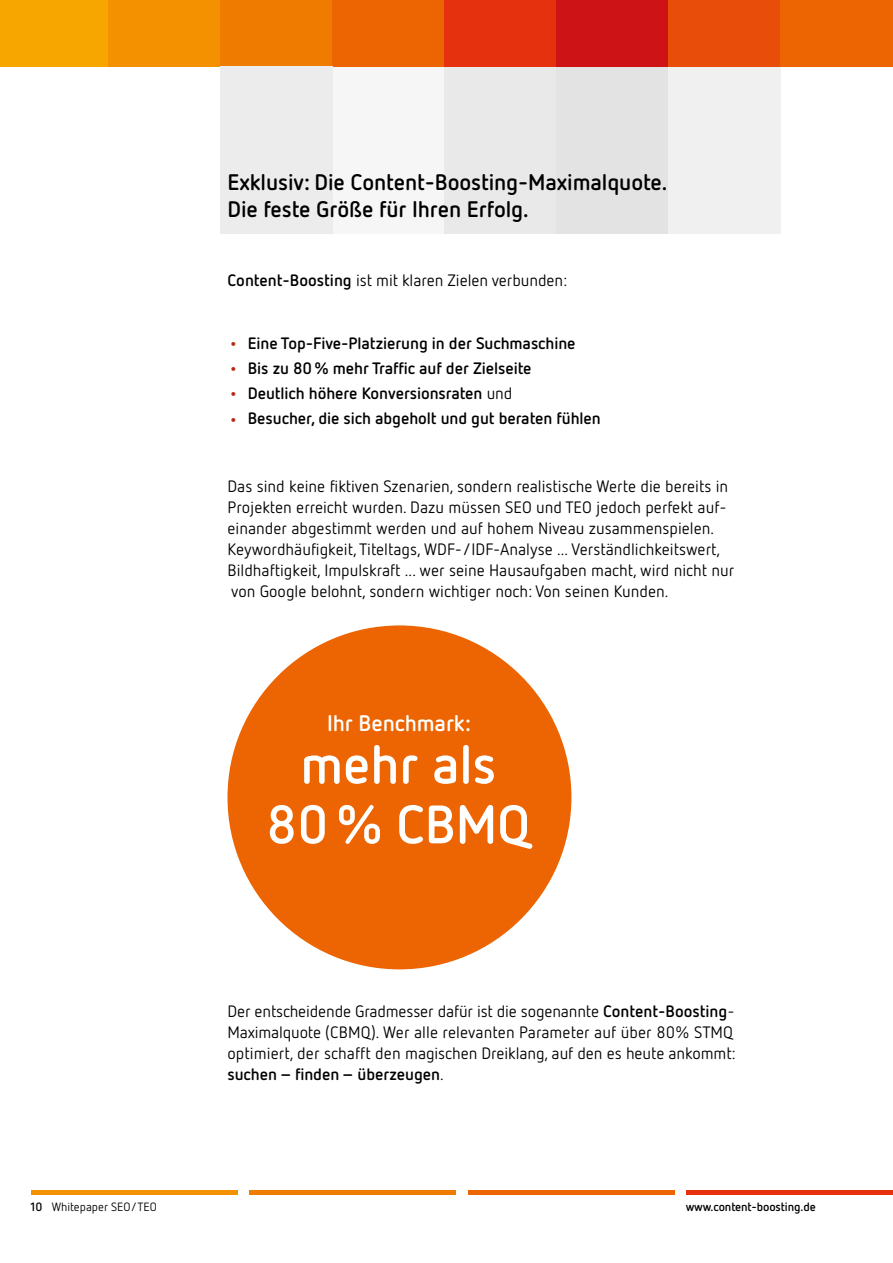
<style>
.page{position:relative;width:893px;height:1263px;background:#fff}
.page>*{position:absolute;margin:0;border:0;box-sizing:border-box;transform-origin:0 0}
.t1{font:700 54px/60px "Netto Pro";letter-spacing:-.005em;color:#fff;text-align:center}
.t2{font:700 22.5px/27px "Netto Pro";letter-spacing:-.005em;color:#000}
.t3{font:700 22.5px "Netto Pro";letter-spacing:-.005em;color:#fff}
.t4{font:16.5px/21px "Netto OT";color:#000}
.t5{font:700 16.5px "Netto Pro";letter-spacing:-.005em;color:#000}
.t6{font:700 12px "Netto Pro";letter-spacing:-.01em;color:#000}
.t7{font:12px "Netto OT";color:#000}
.s1{font-family:"Netto Pro";font-weight:700}
.s2{font-family:"Netto OT";font-weight:400;font-size:22.5px;color:#ba2717}
.s3{font-family:"Netto OT";font-weight:400}
</style>
<div class="page">
<hr style="left:249px;top:1191px;width:207px;height:4px;background:#ef7c00">
<hr style="left:31px;top:1191px;width:207px;height:4px;background:#f39100">
<hr style="left:467px;top:1191px;width:207px;height:4px;background:#ec6502">
<hr style="left:686px;top:1191px;width:207px;height:4px;background:#e6310e">
<div style="left:332px;top:67px;width:112px;height:167px;background:#f6f6f6"></div>
<div style="left:444px;top:67px;width:112px;height:167px;background:#e9e9e9"></div>
<div style="left:556px;top:67px;width:113px;height:167px;background:#e3e3e3"></div>
<div style="left:669px;top:67px;width:112px;height:167px;background:#f0f0f0"></div>
<div style="left:220px;top:0;width:112px;height:67px;background:#ef7c00"></div>
<div style="left:108px;top:0;width:112px;height:67px;background:#f39100"></div>
<div style="left:332px;top:0;width:112px;height:67px;background:#ec6502"></div>
<div style="left:444px;top:0;width:112px;height:67px;background:#e6310e"></div>
<div style="left:556px;top:0;width:113px;height:67px;background:#cd1316"></div>
<div style="left:669px;top:0;width:112px;height:67px;background:#e94d0a"></div>
<div style="left:781px;top:0;width:112px;height:67px;background:#ec6502"></div>
<div style="left:0;top:0;width:108px;height:67px;background:#f7a600"></div>
<div style="left:220px;top:67px;width:112px;height:167px;background:#ececed"></div>
<div style="left:227px;top:625px;width:344px;height:344px;background:#ec6502;border-radius:50%"></div>
<h2 class="t2" style="left:227px;top:167px;width:442px">Exklusiv: Die Content-Boosting-Maximalquote.<br>Die feste Größe für Ihren Erfolg.</h2>
<p class="t4" style="left:227px;top:269px;width:341px"><span class="s1">Content-Boosting</span> ist mit klaren Zielen verbunden:</p>
<p class="t5" style="left:227px;top:332px;width:350px"><span class="s2">•</span> Eine Top-Five-Platzierung in der Suchmaschine</p>
<p class="t5" style="left:227px;top:357px;width:306px"><span class="s2">•</span> Bis zu 80% mehr Traffic auf der Zielseite</p>
<p class="t5" style="left:227px;top:382px;width:286px"><span class="s2">•</span> Deutlich höhere Konversionsraten <span class="s3">und</span></p>
<p class="t5" style="left:227px;top:408px;width:375px"><span class="s2">•</span> Besucher, die sich abgeholt und gut beraten fühlen</p>
<p class="t4" style="left:227px;top:475px;width:508px">Das sind keine fiktiven Szenarien, sondern realistische Werte die bereits in Projekten erreicht wurden. Dazu müssen SEO und TEO jedoch perfekt auf&shy;einander abgestimmt werden und auf hohem Niveau zusammenspielen.<br>Keywordhäufigkeit, Titeltags, WDF-/IDF-Analyse ... Verständlichkeitswert, Bildhaftigkeit, Impulskraft ... wer seine Hausaufgaben macht, wird nicht nur von Google belohnt, sondern wichtiger noch: Von seinen Kunden.</p>
<h2 class="t3" style="left:327px;top:708px;width:145px">Ihr Benchmark:</h2>
<h1 class="t1" style="left:266px;top:732px;width:266px">mehr als<br>80% CBMQ</h1>
<p class="t4" style="left:227px;top:1000px;width:510px">Der entscheidende Gradmesser dafür ist die sogenannte <span class="s1">Content-Boosting</span>-<br>Maximalquote (CBMQ). Wer alle relevanten Parameter auf über 80% STMQ optimiert, der schafft den magischen Dreiklang, auf den es heute ankommt:</p>
<p class="t5" style="left:227px;top:1063px;width:218px">suchen – finden – überzeugen<span class="s3">.</span></p>
<p class="t7" style="left:31px;top:1199px;width:128px"><span class="s1">10</span> Whitepaper SEO/TEO</p>
<p class="t6" style="left:686px;top:1198px;width:132px">www.content-boosting.de</p>
</div>
